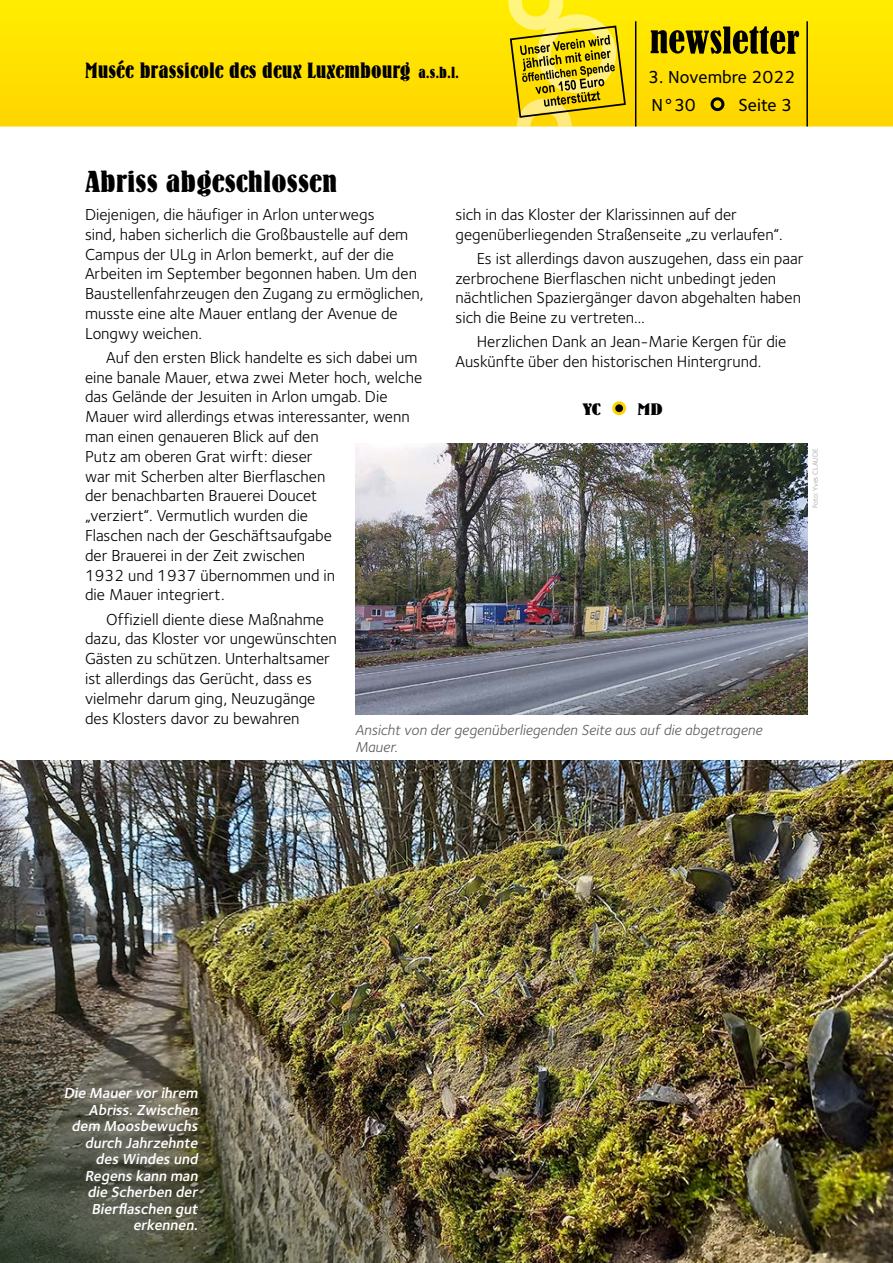
<style>
.page{position:relative;width:893px;height:1263px;background:#fff}
.page>*{position:absolute;margin:0;border:0;box-sizing:border-box;transform-origin:0 0}
.t1{font:30px "Bernhard Bold Condensed BT";color:#000;scale:1.15 1}
.t2{font:21.75px "Bernhard Bold Condensed BT";color:#000;scale:1.1 1}
.t3{font:18px/28.5px "Foundry Sterling Medium CE";color:#000}
.t4{font:16.5px/19.8px "Foundry Sterling Book CE";color:#000}
.t5{font:16.5px "Bernhard Bold Condensed BT";color:#000;scale:1.5 1}
.t6{font:italic 600 15px/16.5px "Foundry Sterling";color:#fff;text-align:right}
.t7{font:15px/16.5px "Foundry Sterling Book Italic CE";color:#58585a}
.t8{font:7.5px "Foundry Sterling Book CE";letter-spacing:-.005em;color:#9c9e9f}
.s1{font-size:15.75px;color:#ffd400}
</style>
<div class="page">
<svg style="left:0;top:0;width:893px;height:126px;background:#fee000"></svg>
<svg style="left:651px;top:26px;width:148px;height:28px;background:#7d7000"></svg>
<div style="left:712px;top:99px;width:11px;height:11px;background:#ffd400;border-radius:50%"></div>
<div style="left:711px;top:97px;width:13px;height:14px;border:3px solid #000;border-radius:50%"></div>
<hr style="left:806px;top:21px;width:2px;height:105px;background:#000">
<svg style="left:508px;top:0;width:129px;height:126px;background:#dbc41e"></svg>
<div style="left:614px;top:403px;width:11px;height:11px;background:#000;border-radius:50%"></div>
<div style="left:612px;top:401px;width:14px;height:14px;border:3px solid #ffd400;border-radius:50%"></div>
<img style="left:0;top:761px;width:893px;height:502px">
<img style="left:0;top:821px;width:648px;height:442px">
<img style="left:355px;top:444px;width:453px;height:270px">
<h2 class="t2" style="left:85px;top:58px;width:342px">Musée brassicole des deux Luxembourg <span class="s1">a.s.b.l.</span></h2>
<p class="t3" style="left:648px;top:63px;width:149px">3. Novembre 2022<br>N°30</p>
<p class="t3" style="left:738px;top:91px;width:55px">Seite 3</p>
<h1 class="t1" style="left:85px;top:163px;width:221px">Abriss abgeschlossen</h1>
<p class="t4" style="left:85px;top:205px;width:340px">Diejenigen, die häufiger in Arlon unterwegs<br>sind, haben sicherlich die Großbaustelle auf dem Campus der ULg in Arlon bemerkt, auf der die Arbeiten im September begonnen haben. Um den Baustellenfahrzeugen den Zugang zu ermöglichen, musste eine alte Mauer entlang der Avenue de Longwy weichen.</p>
<p class="t4" style="left:85px;top:348px;width:339px;text-indent:21px">Auf den ersten Blick handelte es sich dabei um eine banale Mauer, etwa zwei Meter hoch, welche das Gelände der Jesuiten in Arlon umgab. Die Mauer wird allerdings etwas interessanter, wenn man einen genaueren Blick auf den<br>Putz am oberen Grat wirft: dieser<br>war mit Scherben alter Bierflaschen<br>der benachbarten Brauerei Doucet<br>„verziert“. Vermutlich wurden die<br>Flaschen nach der Geschäftsaufgabe<br>der Brauerei in der Zeit zwischen<br>1932 und 1937 übernommen und in<br>die Mauer integriert.</p>
<p class="t4" style="left:85px;top:609px;width:253px;text-indent:21px">Offiziell diente diese Maßnahme dazu, das Kloster vor ungewünschten Gästen zu schützen. Unterhaltsamer ist allerdings das Gerücht, dass es vielmehr darum ging, Neuzugänge des Klosters davor zu bewahren</p>
<p class="t4" style="left:455px;top:205px;width:329px">sich in das Kloster der Klarissinnen auf der gegenüberliegenden Straßenseite „zu verlaufen“.</p>
<p class="t4" style="left:455px;top:249px;width:350px;text-indent:21px">Es ist allerdings davon auszugehen, dass ein paar zerbrochene Bierflaschen nicht unbedingt jeden nächtlichen Spaziergänger davon abgehalten haben sich die Beine zu vertreten…</p>
<p class="t4" style="left:455px;top:332px;width:332px;text-indent:21px">Herzlichen Dank an Jean-Marie Kergen für die<br>Auskünfte über den historischen Hintergrund.</p>
<p class="t5" style="left:583px;top:399px;width:13px">YC</p>
<p class="t5" style="left:637px;top:399px;width:19px">MD</p>
<p class="t7" style="left:355px;top:722px;width:409px">Ansicht von der gegenüberliegenden Seite aus auf die abgetragene<br>Mauer.</p>
<p class="t8" style="left:811px;top:508px;width:61px;rotate:-90deg">Foto: Yves CLAUDE</p>
<p class="t6" style="left:64px;top:1084px;width:139px">Die Mauer vor ihrem<br>Abriss.Zwischen dem Moosbewuchs durch Jahrzehnte des Windes und<br>Regens kann man die Scherben der<br>Bierflaschen gut erkennen.</p>
</div>
